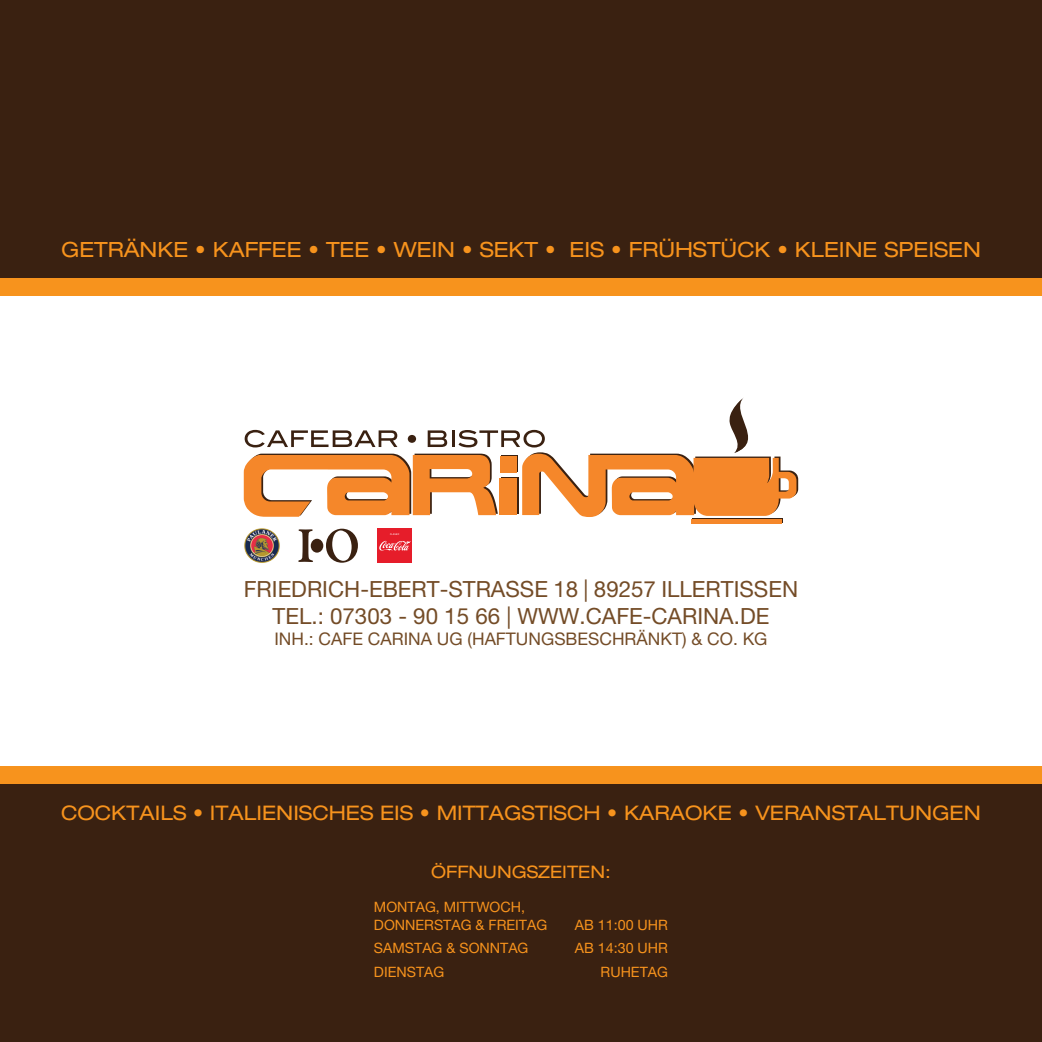
<style>
.page{position:relative;width:1042px;height:1042px;background:#fff}
.page>*{position:absolute;margin:0;border:0;box-sizing:border-box;transform-origin:0 0}
.t1{font:22.4px/26.8px "Helvetica Neue";color:#744c27;text-align:center}
.t2{font:expanded 21px "Helvetica Neue";color:#f7931d}
.t3{font:expanded 20.12px "Helvetica Neue";color:#f7931d}
.t4{font:17.32px "Helvetica Neue";color:#744c27}
.t5{font:expanded 17.32px "Helvetica Neue";color:#f7931d}
.t6{font:14.35px/17.2px "Helvetica Neue";color:#f7931d}
</style>
<div class="page">
<div style="left:0;top:0;width:1042px;height:285px;background:#3a2111"></div>
<div style="left:0;top:278px;width:1042px;height:17px;background:#f7931d"></div>
<div style="left:0;top:774px;width:1042px;height:268px;background:#3a2111"></div>
<div style="left:0;top:766px;width:1042px;height:18px;background:#f7931d"></div>
<hr style="left:692px;top:518px;width:91px;height:4px;background:#3a2111">
<div style="left:690px;top:519px;width:91px;height:5px;background:#f5872a"></div>
<svg style="left:244px;top:398px;width:554px;height:119px"></svg>
<img style="left:244px;top:528px;width:36px;height:35px">
<svg style="left:298px;top:529px;width:15px;height:33px"></svg>
<div style="left:311px;top:539px;width:12px;height:13px;background:#3a2111;border-radius:50%"></div>
<svg style="left:326px;top:529px;width:32px;height:34px"></svg>
<div style="left:377px;top:529px;width:34px;height:34px;background:#e61d2a"></div>
<svg style="left:379px;top:533px;width:32px;height:18px"></svg>
<h2 class="t2" style="left:61px;top:237px;width:921px">GETRÄNKE • KAFFEE • TEE • WEIN • SEKT • EIS • FRÜHSTÜCK • KLEINE SPEISEN</h2>
<h1 class="t1" style="left:244px;top:575px;width:556px">FRIEDRICH-EBERT-STRASSE 18 | 89257 I LLERTISSEN<br>TEL.: 07303 - 90 15 66 | WWW.CAFE-CARINA.DE</h1>
<p class="t4" style="left:274px;top:628px;width:481px">I NH.: CAFE CARINA UG (HAFTUNGSBESCHRÄNKT) &amp; CO. KG</p>
<h3 class="t3" style="left:61px;top:801px;width:48px">COCKTAILS</h3>
<h3 class="t3" style="left:193px;top:801px;width:31px">• ITALIENISCHES</h3>
<h3 class="t3" style="left:380px;top:801px;width:12px">EIS</h3>
<h3 class="t3" style="left:420px;top:801px;width:51px">• MITTAGSTISCH</h3>
<h3 class="t3" style="left:607px;top:801px;width:33px">• KARA</h3>
<h3 class="t3" style="left:685px;top:801px;width:101px">OKE • VERANSTALT</h3>
<h3 class="t3" style="left:899px;top:801px;width:33px">UNGEN</h3>
<p class="t5" style="left:431px;top:861px;width:14px">ÖFFN</p>
<p class="t5" style="left:483px;top:861px;width:28px">UNGS</p>
<p class="t5" style="left:538px;top:861px;width:24px">ZEITEN</p>
<p class="t5" style="left:605px;top:861px;width:7px">:</p>
<p class="t6" style="left:374px;top:898px;width:193px">MONTAG, MITTWOCH,<br>DONNERSTAG &amp; FREITAG A</p>
<p class="t6" style="left:584px;top:916px;width:85px">B 11:00 UHR</p>
<p class="t6" style="left:374px;top:939px;width:156px">SAM STAG &amp; SONNTAG</p>
<p class="t6" style="left:575px;top:939px;width:95px">AB 14:30 UHR</p>
<p class="t6" style="left:374px;top:963px;width:72px">DIENSTAG</p>
<p class="t6" style="left:600px;top:963px;width:69px">RU HETAG</p>
</div>
